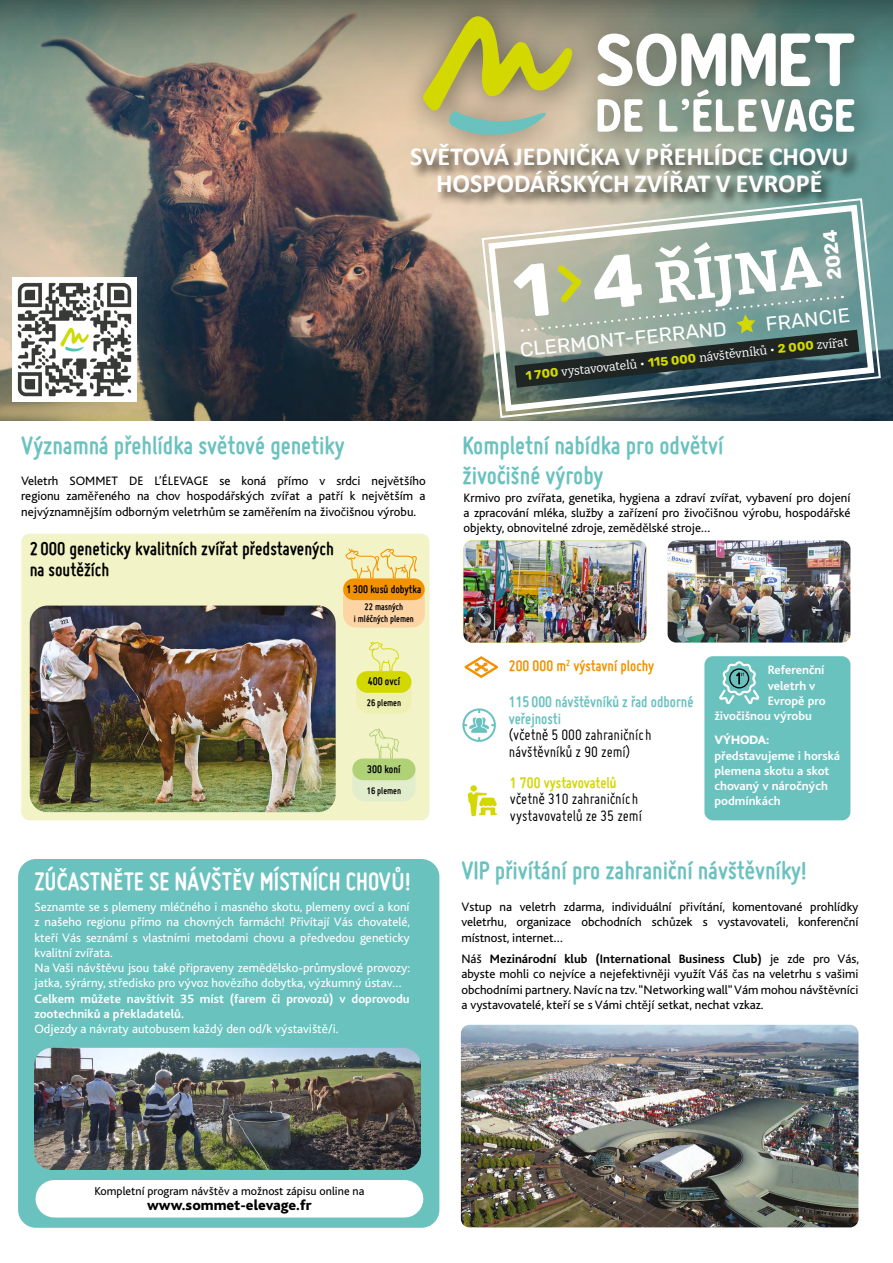
<style>
.page{position:relative;width:893px;height:1263px;background:#fff}
.page>*{position:absolute;margin:0;border:0;box-sizing:border-box;transform-origin:0 0}
.t1{font:700 58.5px "Bitter";color:#fff}
.t2{font:700 27px/30px "Miso";color:#6ac2bf}
.t3{font:700 27px "Miso";color:#fff}
.t4{font:700 26.1px/27px "Calibri";color:#fff;text-align:center}
.t5{font:700 20.1px/21px "Miso";color:#000}
.t6{font:19.95px "Rubik";color:#fff}
.t7{font:700 19.5px "Rubik";color:#fff}
.t8{font:16.5px/16.5px "Miso";color:#000}
.t9{font:700 16.5px "Miso";color:#f39200}
.t10{font:800 15px "Bliss";color:#000}
.t11{font:12.75px/15.3px "Bliss";color:#000;text-align:justify}
.t12{font:12.75px/15.3px "Bliss";color:#fff}
.t13{font:700 12.75px/15.3px "Bliss";color:#fff}
.t14{font:100 12px "Bitter";color:#fff}
.t15{font:12px "Bliss";color:#000}
.t16{font:700 12px "Miso";color:#000}
.t17{font:700 10.35px/12px "Miso";color:#000;text-align:center}
.s1{font-family:"Rubik";font-size:74.4px}
.s2{font-family:"Rubik";font-weight:700;font-size:12.3px;color:#d3d800}
.s3{font-family:"Rubik";font-weight:400;font-size:12.3px}
.s4{font-family:"Calibri"}
.s5{font-weight:700}
.s6{font-family:"Calibri";font-weight:700}
.s7{font-weight:700;color:#6ac2bf}
.s8{font-family:"Calibri";font-weight:700;color:#6ac2bf}
.s9{font-weight:700;color:#d3d800}
.s10{font-family:"Calibri";font-weight:700;color:#d3d800}
.s11{font-weight:800}
</style>
<div class="page">
<div style="left:21px;top:534px;width:408px;height:286px;background:#f3f3c8;border-radius:9px"></div>
<div style="left:18px;top:859px;width:421px;height:369px;background:#6ac2bf;border-radius:18px"></div>
<div style="left:54px;top:1180px;width:351px;height:37px;background:#fff"></div>
<svg style="left:465px;top:656px;width:33px;height:22px"></svg>
<svg style="left:468px;top:785px;width:29px;height:31px"></svg>
<svg style="left:462px;top:708px;width:34px;height:34px"></svg>
<div style="left:704px;top:656px;width:146px;height:164px;background:#6ac2bf;border-radius:9px"></div>
<svg style="left:719px;top:661px;width:40px;height:43px"></svg>
<svg style="left:343px;top:589px;width:82px;height:38px;background:#fbd098"></svg>
<svg style="left:345px;top:548px;width:72px;height:30px"></svg>
<div style="left:354px;top:578px;width:60px;height:22px;background:#f39200"></div>
<svg style="left:356px;top:682px;width:55px;height:32px"></svg>
<svg style="left:369px;top:642px;width:30px;height:29px"></svg>
<div style="left:367px;top:671px;width:34px;height:22px;background:#d3d800"></div>
<svg style="left:352px;top:769px;width:64px;height:32px;background:#dce9c1"></svg>
<svg style="left:369px;top:728px;width:30px;height:30px"></svg>
<div style="left:363px;top:758px;width:42px;height:22px;background:#b1d176"></div>
<img style="left:30px;top:606px;width:306px;height:206px">
<img style="left:463px;top:540px;width:183px;height:102px">
<img style="left:668px;top:540px;width:182px;height:102px">
<img style="left:34px;top:1048px;width:387px;height:122px">
<img style="left:461px;top:1025px;width:397px;height:202px">
<img style="left:0;top:310px;width:893px;height:111px">
<img style="left:0;top:0;width:893px;height:310px">
<img style="left:13px;top:278px;width:123px;height:123px">
<svg style="left:480px;top:197px;width:402px;height:222px;background:#6e807b"></svg>
<svg style="left:485px;top:201px;width:393px;height:214px;background:#98a7a0"></svg>
<svg style="left:514px;top:265px;width:345px;height:123px;background:#758880"></svg>
<div style="left:400px;top:0;width:483px;height:165px;background:#1f2522;opacity:.65"></div>
<svg style="left:423px;top:16px;width:149px;height:127px;background:#b6b36c"></svg>
<svg style="left:598px;top:33px;width:256px;height:99px"></svg>
<div style="left:409px;top:143px;width:452px;height:64px;background:#000;opacity:.75"></div>
<h3 class="t4" style="left:410px;top:143px;width:440px">SVĚTOVÁ JEDNIČKA V PŘEHLÍDCE CHOVU<br>HOSPODÁŘSKÝCH ZVÍŘAT V EVROPĚ</h3>
<h1 class="t1" style="left:510px;top:261px;width:309px;rotate:-6deg"><span class="s1">1 4</span> ŘÍJNA</h1>
<h3 class="t7" style="left:824px;top:281px;width:52px;rotate:-96deg">2024</h3>
<h3 class="t6" style="left:519px;top:339px;width:209px;rotate:-6deg">CLERMONT-FERRAND</h3>
<h3 class="t6" style="left:765px;top:313px;width:86px;rotate:-6deg">FRANCIE</h3>
<p class="t14" style="left:525px;top:368px;width:326px;rotate:-6deg"><span class="s2">1 700</span> vystavovatelů <span class="s3">•</span> <span class="s2">115 000</span> návštěvníků <span class="s3">•</span> <span class="s2">2 000</span> zvířat</p>
<h2 class="t2" style="left:21px;top:430px;width:325px">Významná p<span class="s4">ř</span>ehlídka sv<span class="s4">ě</span>tové genetiky</h2>
<h2 class="t2" style="left:462px;top:430px;width:263px">Kompletní nabídka pro odv<span class="s4">ě</span>tví živo<span class="s4">č</span>išné výroby</h2>
<p class="t11" style="left:21px;top:474px;width:406px">Veletrh SOMMET DE L’ÉLEVAGE se koná p<span class="s4">ř</span>ímo v srdci nejv<span class="s4">ě</span>tšího regionu zam<span class="s4">ěř</span>eného na chov hospodá<span class="s4">ř</span>ských zví<span class="s4">ř</span>at a pat<span class="s4">ř</span>í k nejv<span class="s4">ě</span>tším a nejvýznamn<span class="s4">ě</span>jším odborným veletrh<span class="s4">ů</span>m se zam<span class="s4">ěř</span>ením na živo<span class="s4">č</span>išnou výrobu.</p>
<p class="t11" style="left:463px;top:490px;width:388px">Krmivo pro zví<span class="s4">ř</span>ata, genetika, hygiena a zdraví zví<span class="s4">ř</span>at, vybavení pro dojení a zpracování mléka, služby a za<span class="s4">ř</span>ízení pro živo<span class="s4">č</span>išnou výrobu, hospodá<span class="s4">ř</span>ské objekty, obnovitelné zdroje, zem<span class="s4">ě</span>d<span class="s4">ě</span>lské stroje…</p>
<h3 class="t5" style="left:30px;top:538px;width:306px">2 000 geneticky kvalitních zví<span class="s4">ř</span>at p<span class="s4">ř</span>edstavených na sout<span class="s4">ě</span>žích</h3>
<p class="t16" style="left:347px;top:582px;width:76px">1 300 kus<span class="s4">ů</span> dobytka</p>
<p class="t17" style="left:354px;top:601px;width:62px">22 masných<br>i mlé<span class="s4">č</span>ných plemen</p>
<p class="t16" style="left:368px;top:675px;width:34px">400 ovcí</p>
<p class="t17" style="left:367px;top:697px;width:36px">26 plemen</p>
<p class="t16" style="left:367px;top:762px;width:35px">300 koní</p>
<p class="t17" style="left:367px;top:784px;width:36px">16 plemen</p>
<h2 class="t3" style="left:34px;top:866px;width:377px">ZÚ<span class="s4">Č</span>ASTN<span class="s4">Ě</span>TE SE NÁVŠT<span class="s4">Ě</span>V MÍSTNÍCH CHOV<span class="s4">Ů</span>!</h2>
<p class="t12" style="left:34px;top:899px;width:377px">Seznamte se s plemeny mlé<span class="s4">č</span>ného i masného skotu, plemeny ovcí a koní z našeho regionu p<span class="s4">ř</span>ímo na chovných farmách! P<span class="s4">ř</span>ivítají Vás chovatelé, kte<span class="s4">ř</span>í Vás seznámí s vlastními metodami chovu a p<span class="s4">ř</span>edvedou geneticky kvalitní zví<span class="s4">ř</span>ata.<br>Na Vaši návšt<span class="s4">ě</span>vu jsou také p<span class="s4">ř</span>ipraveny zem<span class="s4">ě</span>d<span class="s4">ě</span>lsko-pr<span class="s4">ů</span>myslové provozy: jatka, sýrárny, st<span class="s4">ř</span>edisko pro vývoz hov<span class="s4">ě</span>zího dobytka, výzkumný ústav… <span class="s5">Celkem m</span><span class="s6">ů</span><span class="s5">žete navštívit 35 míst (farem</span> <span class="s6">č</span><span class="s5">i provoz</span><span class="s6">ů</span><span class="s5">) v doprovodu zootechnik</span><span class="s6">ů</span> <span class="s5">a p</span><span class="s6">ř</span><span class="s5">ekladatel</span><span class="s6">ů</span><span class="s5">.<br></span>Odjezdy a návraty autobusem každý den od/k výstavišt<span class="s4">ě</span>/i.</p>
<p class="t9" style="left:509px;top:657px;width:147px">200 000 m<sup>2</sup> výstavní plochy</p>
<p class="t8" style="left:509px;top:693px;width:186px"><span class="s7">115 000 návšt</span><span class="s8">ě</span><span class="s7">vník</span><span class="s8">ů</span> <span class="s7">z</span> <span class="s8">ř</span><span class="s7">ad odborné ve</span><span class="s8">ř</span><span class="s7">ejnosti<br></span>(v<span class="s4">č</span>etn<span class="s4">ě</span> 5 000 zahrani<span class="s4">č</span>ních návšt<span class="s4">ě</span>vník<span class="s4">ů</span> z 90 zemí)</p>
<p class="t8" style="left:510px;top:774px;width:134px"><span class="s9">1 700 vystavovatel</span><span class="s10">ů </span>v<span class="s4">č</span>etn<span class="s4">ě</span> 310 zahrani<span class="s4">č</span>ních vystavovatel<span class="s4">ů</span> ze 35 zemí</p>
<p class="t13" style="left:768px;top:663px;width:58px">Referen<span class="s4">č</span>ní</p>
<p class="t13" style="left:768px;top:678px;width:49px">veletrh v</p>
<p class="t13" style="left:768px;top:693px;width:60px">Evrop<span class="s4">ě</span> pro</p>
<p class="t13" style="left:714px;top:709px;width:99px">živo<span class="s4">č</span>išnou výrobu</p>
<p class="t13" style="left:714px;top:733px;width:127px"><span class="s11">VÝHODA: </span>p<span class="s4">ř</span>edstavujeme i horská plemena skotu a skot chovaný v náro<span class="s4">č</span>ných podmínkách</p>
<h2 class="t2" style="left:461px;top:855px;width:347px">VIP p<span class="s4">ř</span>ivítání pro zahrani<span class="s4">č</span>ní návšt<span class="s4">ě</span>vníky!</h2>
<p class="t11" style="left:461px;top:899px;width:399px">Vstup na veletrh zdarma, individuální p<span class="s4">ř</span>ivítání, komentované prohlídky veletrhu, organizace obchodních sch<span class="s4">ů</span>zek s vystavovateli, konferen<span class="s4">č</span>ní místnost, internet…</p>
<p class="t11" style="left:461px;top:951px;width:399px">Náš <span class="s5">Mezinárodní klub (International Business Club)</span> je zde pro Vás, abyste mohli co nejvíce a nejefektivn<span class="s4">ě</span>ji využít Váš <span class="s4">č</span>as na veletrhu s vašimi obchodními partnery. Navíc na tzv. “Networking wall“ Vám mohou návšt<span class="s4">ě</span>vníci a vystavovatelé, kte<span class="s4">ř</span>í se s Vámi cht<span class="s4">ě</span>jí setkat, nechat vzkaz.</p>
<p class="t15" style="left:94px;top:1185px;width:272px">Kompletní program návšt<span class="s4">ě</span>v a možnost zápisu online na</p>
<p class="t10" style="left:147px;top:1197px;width:166px">www.sommet-elevage.fr</p>
</div>
